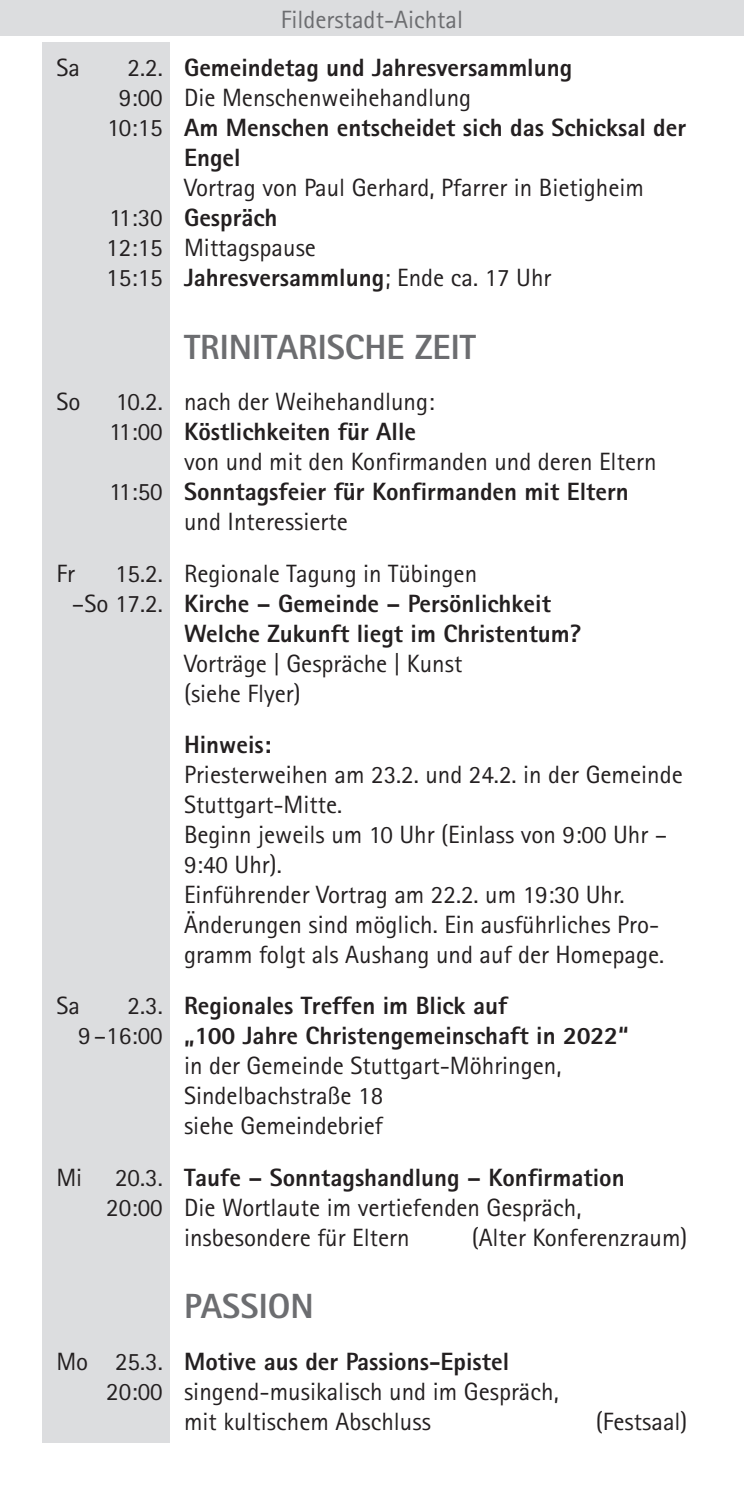
<style>
.page{position:relative;width:744px;height:1489px;background:#fff}
.page>*{position:absolute;margin:0;border:0;box-sizing:border-box;transform-origin:0 0}
.t1{font:800 35px "Rotis Sans Serif";color:#6c6d70}
.t2{font:25px/30px "Rotis Sans Serif";color:#231f20}
.t3{font:800 25px "Rotis Sans Serif";color:#231f20}
.t4{font:25px "Rotis Sans Serif";color:#6c6d70}
.s1{font-weight:400}
.s2{font-weight:800}
</style>
<div class="page">
<div style="left:0;top:0;width:743px;height:36px;background:#dcdddf"></div>
<div style="left:42px;top:43px;width:128px;height:1399px;background:#dcdddf"></div>
<p class="t4" style="left:281px;top:10px;width:184px">Filderstadt-Aichtal</p>
<p class="t2" style="left:56px;top:55px;width:25px">Sa</p>
<p class="t3" style="left:127px;top:59px;width:446px"><span class="s1">2.2.</span> Gemeindetag und Jahresversammlung</p>
<p class="t2" style="left:119px;top:85px;width:354px">9:00 Die Menschenweihehandlung</p>
<p class="t3" style="left:107px;top:119px;width:580px"><span class="s1">10:15</span> Am Menschen entscheidet sich das Schicksal der</p>
<p class="t3" style="left:184px;top:149px;width:58px">Engel</p>
<p class="t2" style="left:106px;top:175px;width:539px;text-indent:78px">Vortrag von Paul Gerhard, Pfarrer in Bietigheim<br>11:30 <span class="s2">Gespräch<br></span>12:15 Mittagspause<br>15:15 <span class="s2">Jahresversammlung</span>; Ende ca. 17 Uhr</p>
<h1 class="t1" style="left:184px;top:335px;width:293px">TRINITARISCHE ZEIT</h1>
<p class="t2" style="left:56px;top:389px;width:26px">So</p>
<p class="t2" style="left:116px;top:389px;width:320px">10.2. nach der Weihehandlung:</p>
<p class="t3" style="left:109px;top:423px;width:308px"><span class="s1">11:00</span> Köstlichkeiten für Alle</p>
<p class="t2" style="left:184px;top:449px;width:474px">von und mit den Konfirmanden und deren Eltern</p>
<p class="t3" style="left:109px;top:483px;width:521px"><span class="s1">11:50</span> Sonntagsfeier für Konfirmanden mit Eltern</p>
<p class="t2" style="left:184px;top:509px;width:165px">und Interessierte</p>
<p class="t2" style="left:56px;top:561px;width:20px">Fr</p>
<p class="t2" style="left:115px;top:561px;width:363px">15.2. Regionale Tagung in Tübingen</p>
<p class="t3" style="left:72px;top:594px;width:480px"><span class="s1">–So 17.2.</span> Kirche – Gemeinde – Persönlichkeit</p>
<p class="t3" style="left:184px;top:624px;width:399px">Welche Zukunft liegt im Christentum?</p>
<p class="t2" style="left:184px;top:651px;width:280px">Vorträge | Gespräche | Kunst (siehe Flyer)</p>
<p class="t3" style="left:184px;top:736px;width:89px">Hinweis:</p>
<p class="t2" style="left:184px;top:762px;width:500px">Priesterweihen am 23.2. und 24.2. in der Gemeinde Stuttgart-Mitte.<br>Beginn jeweils um 10 Uhr (Einlass von 9:00 Uhr – 9:40 Uhr).<br>Einführender Vortrag am 22.2. um 19:30 Uhr.<br>Änderungen sind möglich. Ein ausführliches Pro&shy;gramm folgt als Aushang und auf der Homepage.</p>
<p class="t2" style="left:56px;top:993px;width:25px">Sa</p>
<p class="t3" style="left:127px;top:997px;width:381px"><span class="s1">2.3.</span> Regionales Treffen im Blick auf</p>
<p class="t3" style="left:78px;top:1027px;width:552px"><span class="s1">9 –16:00</span> „100 Jahre Christengemeinschaft in 2022“</p>
<p class="t2" style="left:184px;top:1053px;width:379px">in der Gemeinde Stuttgart-Möhringen,</p>
<p class="t2" style="left:184px;top:1083px;width:201px">Sindelbachstraße 18</p>
<p class="t2" style="left:184px;top:1113px;width:200px">siehe Gemeindebrief</p>
<p class="t2" style="left:56px;top:1164px;width:27px">Mi</p>
<p class="t3" style="left:115px;top:1168px;width:511px"><span class="s1">20.3.</span> Taufe – Sonntagshandlung – Konfirmation</p>
<p class="t2" style="left:106px;top:1194px;width:476px">20:00 Die Wortlaute im vertiefenden Gespräch,</p>
<p class="t2" style="left:184px;top:1224px;width:227px">insbesondere für Eltern</p>
<p class="t2" style="left:471px;top:1224px;width:217px">(Alter Konferenzraum)</p>
<h1 class="t1" style="left:184px;top:1294px;width:131px">PASSION</h1>
<p class="t3" style="left:56px;top:1352px;width:454px"><span class="s1">Mo 25.3.</span> Motive aus der Passions-Epistel</p>
<p class="t2" style="left:106px;top:1378px;width:454px">20:00 singend-musikalisch und im Gespräch,</p>
<p class="t2" style="left:184px;top:1408px;width:248px">mit kultischem Abschluss</p>
<p class="t2" style="left:595px;top:1408px;width:93px">(Festsaal)</p>
</div>
